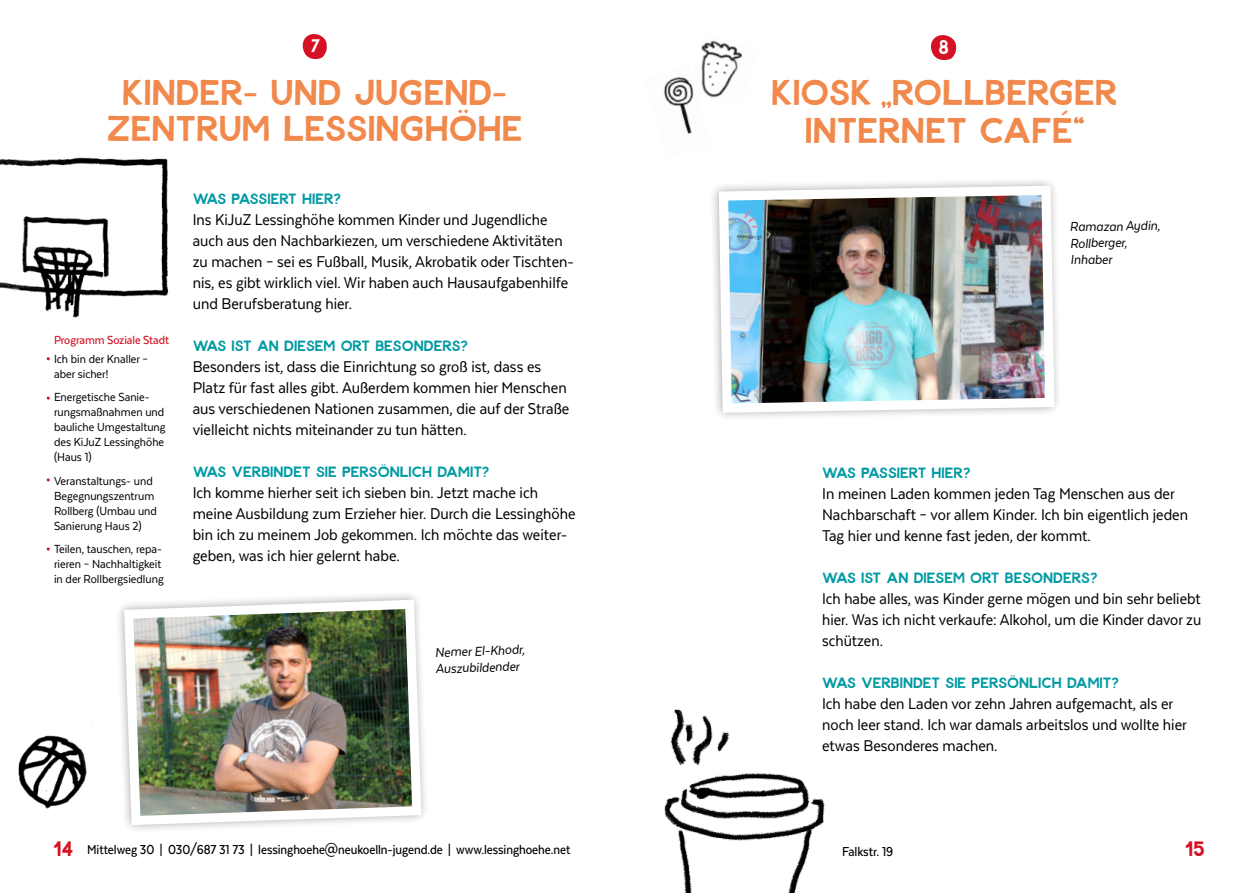
<style>
.page{position:relative;width:1259px;height:893px;background:#fff}
.page>*{position:absolute;margin:0;border:0;box-sizing:border-box;transform-origin:0 0}
.t1{font:36px/36px "Bloomsbury Sans";color:#f1894c;text-align:center}
.t2{font:21px "Bloomsbury Sans";color:#d51224}
.t3{font:19.95px "Bloomsbury Sans";color:#fff}
.t4{font:18.3px "Bloomsbury Sans";color:#fff}
.t5{font:18px/21px "Texta Narrow";color:#000}
.t6{font:15px "Bloomsbury Sans";color:#009aa3}
.t7{font:500 15px "Texta Narrow";letter-spacing:-.005em;color:#000;scale:.96 1}
.t8{font:italic 15px/16.5px "Texta Narrow";color:#000}
.t9{font:500 15px "Texta Narrow";letter-spacing:-.005em;color:#000}
.t10{font:13.5px/15px "Texta Narrow";color:#000}
.t11{font:500 13.5px "Texta Narrow";letter-spacing:-.005em;color:#d51224}
</style>
<div class="page">
<img style="left:701px;top:40px;width:42px;height:58px">
<img style="left:664px;top:709px;width:161px;height:184px">
<img style="left:714px;top:181px;width:344px;height:236px">
<img style="left:119px;top:595px;width:306px;height:235px">
<svg style="left:302px;top:34px;width:25px;height:25px"></svg>
<svg style="left:930px;top:35px;width:26px;height:25px"></svg>
<svg style="left:46px;top:396px;width:4px;height:4px"></svg>
<svg style="left:46px;top:547px;width:4px;height:4px"></svg>
<svg style="left:46px;top:478px;width:4px;height:4px"></svg>
<svg style="left:881px;top:101px;width:10px;height:7px"></svg>
<svg style="left:1074px;top:117px;width:10px;height:6px"></svg>
<img style="left:0;top:157px;width:169px;height:161px">
<img style="left:2px;top:723px;width:91px;height:86px">
<img style="left:663px;top:64px;width:49px;height:70px">
<p class="t4" style="left:311px;top:36px;width:11px">7</p>
<p class="t3" style="left:938px;top:36px;width:12px">8</p>
<h1 class="t1" style="left:107px;top:77px;width:417px">KINDER- UND JUGEND-<br>ZENTRUM LESSINGHÖHE</h1>
<h1 class="t1" style="left:771px;top:77px;width:348px;line-height:37.5px">KIOSK ROLLBERGER<br>INTERNET CAFÉ“</h1>
<p class="t11" style="left:54px;top:333px;width:117px">Programm Soziale Stadt</p>
<p class="t10" style="left:54px;top:351px;width:96px">Ich bin der Knaller – aber sicher!</p>
<p class="t10" style="left:54px;top:390px;width:113px">Energetische Sanie&shy;rungsmaßnahmen und bauliche Umgestaltung des KiJuZ Lessinghöhe (Haus 1)</p>
<p class="t10" style="left:54px;top:473px;width:104px">Veranstaltungs- und<br>Begegnungszentrum<br>Rollberg (Umbau und<br>Sanierung Haus 2)</p>
<p class="t10" style="left:54px;top:542px;width:111px">Teilen, tauschen, repa&shy;rieren – Nachhaltigkeit in der Rollbergsiedlung</p>
<p class="t6" style="left:193px;top:191px;width:150px">WAS PASSIERT HIER?</p>
<p class="t5" style="left:193px;top:209px;width:383px">Ins KiJuZ Lessinghöhe kommen Kinder und Jugendliche auch aus den Nachbarkiezen, um verschiedene Aktivitäten zu machen – sei es Fußball, Musik, Akrobatik oder Tischten&shy;nis, es gibt wirklich viel. Wir haben auch Hausaufgabenhilfe und Berufsberatung hier.</p>
<p class="t6" style="left:193px;top:338px;width:277px">WAS IST AN DIESEM ORT BESONDERS?</p>
<p class="t5" style="left:193px;top:356px;width:378px">Besonders ist, dass die Einrichtung so groß ist, dass es Platz für fast alles gibt. Außerdem kommen hier Menschen aus verschiedenen Nationen zusammen, die auf der Straße vielleicht nichts miteinander zu tun hätten.</p>
<p class="t6" style="left:193px;top:464px;width:298px">WAS VERBINDET SIE PERSÖNLICH DAMIT?</p>
<p class="t5" style="left:193px;top:482px;width:384px">Ich komme hierher seit ich sieben bin. Jetzt mache ich meine Ausbildung zum Erzieher hier. Durch die Lessinghöhe bin ich zu meinem Job gekommen. Ich möchte das weiter&shy;geben, was ich hier gelernt habe.</p>
<p class="t8" style="left:435px;top:644px;width:91px;rotate:-2deg">Nemer El-Khodr,<br>Auszubildender</p>
<p class="t8" style="left:1069px;top:218px;width:92px;rotate:-1deg">Ramazan Aydin,<br>Rollberger,<br>Inhaber</p>
<p class="t6" style="left:822px;top:464px;width:150px">WAS PASSIERT HIER?</p>
<p class="t5" style="left:822px;top:483px;width:367px">In meinen Laden kommen jeden Tag Menschen aus der<br>Nachbarschaft – vor allem Kinder. Ich bin eigentlich jeden<br>Tag hier und kenne fast jeden, der kommt.</p>
<p class="t6" style="left:822px;top:569px;width:277px">WAS IST AN DIESEM ORT BESONDERS?</p>
<p class="t5" style="left:822px;top:588px;width:381px;text-align:justify">Ich habe alles, was Kinder gerne mögen und bin sehr beliebt hier. Was ich nicht verkaufe: Alkohol, um die Kinder davor zu schützen.</p>
<p class="t6" style="left:822px;top:674px;width:298px">WAS VERBINDET SIE PERSÖNLICH DAMIT?</p>
<p class="t5" style="left:822px;top:693px;width:366px">Ich habe den Laden vor zehn Jahren aufgemacht, als er noch leer stand. Ich war damals arbeitslos und wollte hier etwas Besonderes machen.</p>
<p class="t2" style="left:54px;top:836px;width:21px">14</p>
<p class="t2" style="left:1185px;top:836px;width:21px">15</p>
<p class="t7" style="left:87px;top:842px;width:505px">Mittelweg 30 | 030/687 31 73 | lessinghoehe@neukoelln-jugend.de | www.lessinghoehe.net</p>
<p class="t9" style="left:842px;top:844px;width:53px">Falkstr. 19</p>
</div>
